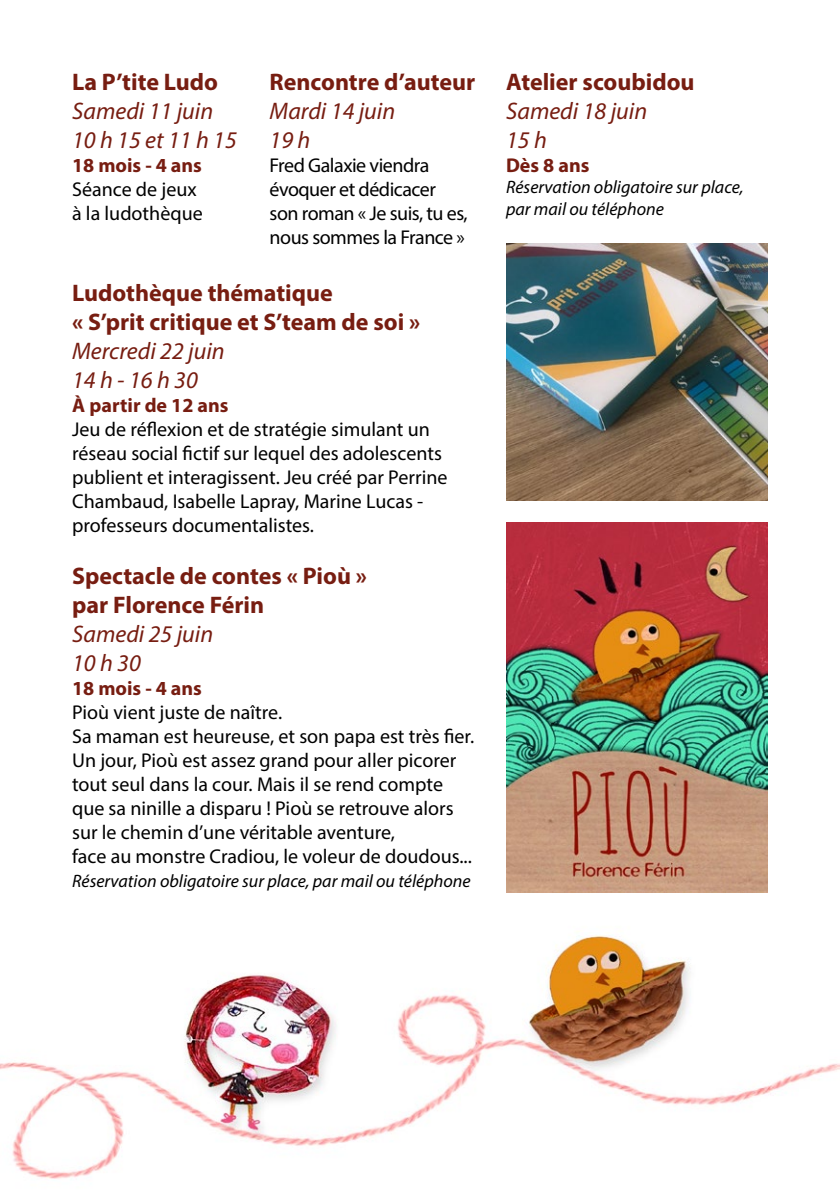
<style>
.page{position:relative;width:840px;height:1191px;background:#fff}
.page>*{position:absolute;margin:0;border:0;box-sizing:border-box;transform-origin:0 0}
.t1{font:700 24px/28.8px "Myriad Pro";color:#771d11}
.t2{font:italic 24px/28.8px "Myriad Pro";color:#771d11}
.t3{font:20px/24px "Myriad Pro";color:#000}
.t4{font:20px/24px "Myriad Pro";letter-spacing:-.025em;color:#000}
.t5{font:700 20px "Myriad Pro";color:#771d11}
.t6{font:italic 18px/21.6px "Myriad Pro";color:#000}
</style>
<div class="page">
<img style="left:0;top:931px;width:839px;height:248px">
<img style="left:506px;top:522px;width:261px;height:370px">
<img style="left:506px;top:244px;width:261px;height:256px">
<p class="t1" style="left:72px;top:67px;width:147px">La P’tite Ludo</p>
<p class="t2" style="left:72px;top:96px;width:166px">Samedi 11 juin<br>10 h 15 et 11 h 15</p>
<p class="t5" style="left:72px;top:152px;width:131px">18 mois - 4 ans</p>
<p class="t3" style="left:72px;top:177px;width:132px">Séance de jeux à la ludothèque</p>
<p class="t1" style="left:269px;top:67px;width:207px">Rencontre d’auteur</p>
<p class="t2" style="left:269px;top:96px;width:127px">Mardi 14 juin<br>19 h</p>
<p class="t4" style="left:269px;top:153px;width:199px">Fred Galaxie viendra évoquer et dédicacer son roman « Je suis, tu es, nous sommes la France »</p>
<p class="t1" style="left:72px;top:278px;width:349px">Ludothèque thématique<br>« S’prit critique et S’team de soi »</p>
<p class="t2" style="left:72px;top:336px;width:154px">Mercredi 22 juin<br>14 h - 16 h 30</p>
<p class="t5" style="left:72px;top:392px;width:158px">À partir de 12 ans</p>
<p class="t3" style="left:72px;top:416px;width:377px">Jeu de réflexion et de stratégie simulant un réseau social fictif sur lequel des adolescents publient et interagissent. Jeu créé par Perrine Chambaud, Isabelle Lapray, Marine Lucas - professeurs documentalistes.</p>
<p class="t1" style="left:72px;top:561px;width:296px">Spectacle de contes « Pioù » par Florence Férin</p>
<p class="t2" style="left:72px;top:619px;width:143px">Samedi 25 juin<br>10 h 30</p>
<p class="t5" style="left:72px;top:675px;width:131px">18 mois - 4 ans</p>
<p class="t3" style="left:72px;top:700px;width:403px">Pioù vient juste de naître.<br>Sa maman est heureuse, et son papa est très fier.<br>Un jour, Pioù est assez grand pour aller picorer tout seul dans la cour. Mais il se rend compte que sa ninille a disparu ! Pioù se retrouve alors sur le chemin d’une véritable aventure,<br>face au monstre Cradiou, le voleur de doudous...</p>
<p class="t6" style="left:72px;top:869px;width:400px">Réservation obligatoire sur place, par mail ou téléphone</p>
<p class="t1" style="left:505px;top:67px;width:190px">Atelier scoubidou</p>
<p class="t2" style="left:505px;top:96px;width:143px">Samedi 18 juin<br>15 h</p>
<p class="t5" style="left:505px;top:152px;width:85px">Dès 8 ans</p>
<p class="t6" style="left:505px;top:176px;width:239px">Réservation obligatoire sur place, par mail ou téléphone</p>
</div>
